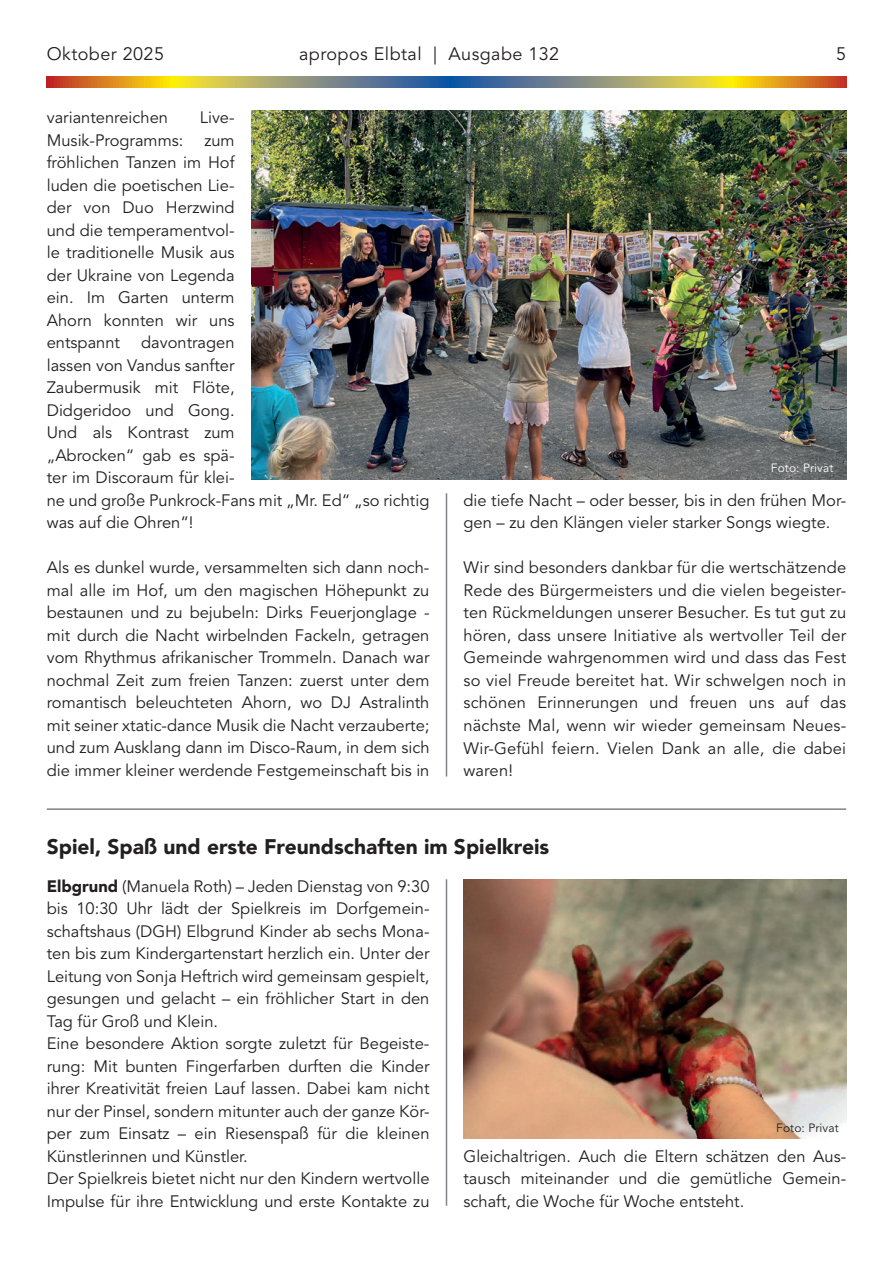
<style>
.page{position:relative;width:893px;height:1263px;background:#fff}
.page>*{position:absolute;margin:0;border:0;box-sizing:border-box;transform-origin:0 0}
.t1{font:900 21px "Avenir LT Std";color:#231f20}
.t2{font:18px "Avenir LT Std";letter-spacing:.025em;color:#231f20}
.t3{font:16.5px/22.5px "Avenir LT Std";color:#231f20;text-align:justify}
.t4{font:12px "Avenir LT Std";letter-spacing:.01em;color:#231f20}
.t5{font:12px "Avenir LT Std";letter-spacing:.01em;color:#fff}
.s1{font-weight:900}
</style>
<div class="page">
<svg style="left:47px;top:77px;width:799px;height:10px;background:#a3935b"></svg>
<hr style="left:446px;top:879px;width:1px;height:327px;background:#808285">
<img style="left:463px;top:879px;width:383px;height:260px">
<hr style="left:47px;top:808px;width:799px;height:2px;background:#808285">
<img style="left:252px;top:111px;width:594px;height:368px">
<hr style="left:446px;top:493px;width:1px;height:283px;background:#808285">
<p class="t2" style="left:47px;top:44px;width:119px">Oktober 2025</p>
<p class="t2" style="left:299px;top:44px;width:262px">apropos Elbtal | Ausgabe 132</p>
<p class="t2" style="left:836px;top:44px;width:12px">5</p>
<p class="t3" style="left:47px;top:107px;width:123px">variantenreichen</p>
<p class="t3" style="left:200px;top:107px;width:36px">Live-</p>
<p class="t3" style="left:47px;top:129px;width:138px">Musik-Programms:</p>
<p class="t3" style="left:47px;top:129px;width:189px;text-indent:158px">zum fröhlichen Tanzen im Hof luden die poetischen Lie&shy;der von Duo Herzwind und die temperamentvol&shy;le traditionelle Musik aus der Ukraine von Legenda ein. Im Garten unterm Ahorn konnten wir uns entspannt</p>
<p class="t3" style="left:47px;top:332px;width:384px;text-align:left;text-indent:94px">davontragen<br>lassen von Vandus sanfter<br>Zaubermusik mit Flöte,<br>Didgeridoo und Gong.<br>Und als Kontrast zum<br>„Abrocken“ gab es spä-<br>ter im Discoraum für klei-<br>ne und große Punkrock-Fans mit „Mr. Ed“ „so richtig was auf die Ohren“!</p>
<p class="t3" style="left:47px;top:557px;width:384px">Als es dunkel wurde, versammelten sich dann noch&shy;mal alle im Hof, um den magischen Höhepunkt zu bestaunen und zu bejubeln: Dirks Feuerjonglage - mit durch die Nacht wirbelnden Fackeln, getragen vom Rhythmus afrikanischer Trommeln. Danach war nochmal Zeit zum freien Tanzen: zuerst unter dem romantisch beleuchteten Ahorn, wo DJ Astralinth mit seiner xtatic-dance Musik die Nacht verzauberte; und zum Ausklang dann im Disco-Raum, in dem sich die immer kleiner werdende Festgemeinschaft bis in</p>
<p class="t5" style="left:771px;top:461px;width:64px">Foto: Privat</p>
<p class="t3" style="left:463px;top:489px;width:384px">die tiefe Nacht – oder besser, bis in den frühen Mor&shy;gen – zu den Klängen vieler starker Songs wiegte.</p>
<p class="t3" style="left:463px;top:557px;width:384px">Wir sind besonders dankbar für die wertschätzende Rede des Bürgermeisters und die vielen begeister&shy;ten Rückmeldungen unserer Besucher. Es tut gut zu hören, dass unsere Initiative als wertvoller Teil der Gemeinde wahrgenommen wird und dass das Fest so viel Freude bereitet hat. Wir schwelgen noch in schönen Erinnerungen und freuen uns auf das nächste Mal, wenn wir wieder gemeinsam Neues-Wir-Gefühl feiern. Vielen Dank an alle, die dabei waren!</p>
<p class="t1" style="left:47px;top:834px;width:504px">Spiel, Spaß und erste Freundschaften im Spielkreis</p>
<p class="t3" style="left:47px;top:875px;width:384px;text-align:left"><span class="s1">Elbgrund</span> (Manuela Roth) – Jeden Dienstag von 9:30 bis 10:30 Uhr lädt der Spielkreis im Dorfgemein&shy;schaftshaus (DGH) Elbgrund Kinder ab sechs Mona&shy;ten bis zum Kindergartenstart herzlich ein. Unter der Leitung von Sonja Heftrich wird gemeinsam gespielt, gesungen und gelacht – ein fröhlicher Start in den Tag für Groß und Klein.<br>Eine besondere Aktion sorgte zuletzt für Begeiste&shy;rung: Mit bunten Fingerfarben durften die Kinder ihrer Kreativität freien Lauf lassen. Dabei kam nicht nur der Pinsel, sondern mitunter auch der ganze Kör&shy;per zum Einsatz – ein Riesenspaß für die kleinen Künstlerinnen und Künstler.<br>Der Spielkreis bietet nicht nur den Kindern wertvolle Impulse für ihre Entwicklung und erste Kontakte zu</p>
<p class="t4" style="left:776px;top:1121px;width:64px">Foto: Privat</p>
<p class="t3" style="left:463px;top:1145px;width:384px">Gleichaltrigen. Auch die Eltern schätzen den Aus&shy;tausch miteinander und die gemütliche Gemein&shy;schaft, die Woche für Woche entsteht.</p>
</div>
